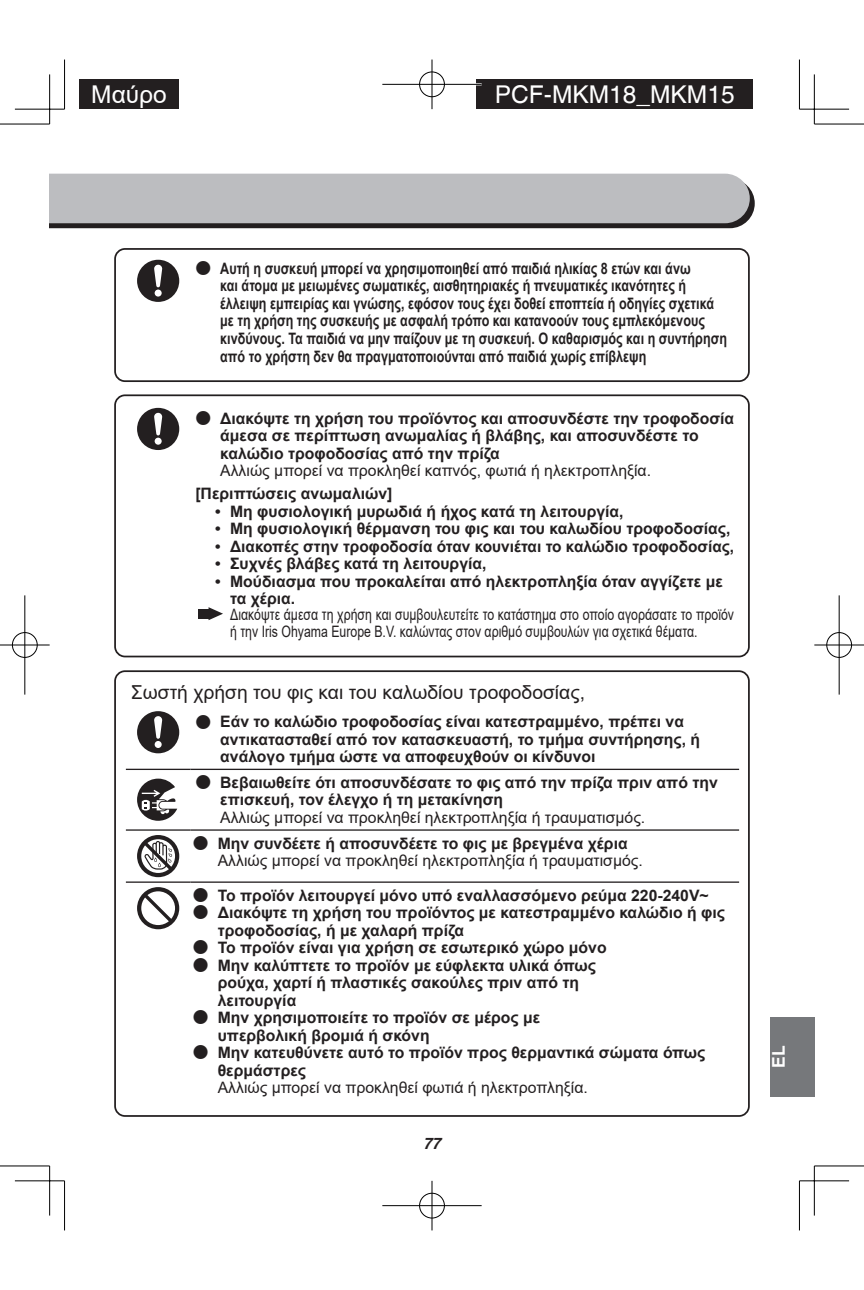
<style>
.page{position:relative;width:864px;height:1290px;background:#fff}
.page>*{position:absolute;margin:0;border:0;box-sizing:border-box;transform-origin:0 0}
.t1{font:24.5px "Helvetica LT";color:#fff}
.t2{font:24.5px "Arial";color:#fff}
.t3{font:19.25px "Arial";color:#231f20}
.t4{font:700 17.5px "Arial";color:#fff}
.t5{font:700 15.75px/17.5px "Arial";color:#231f20}
.t6{font:700 15.75px/17.5px "Arial";color:#231f20;scale:.8 1}
.t7{font:15.75px/17.5px "Arial";color:#231f20}
.t8{font:15.75px/17.5px "Arial";color:#231f20;scale:.78 1}
.t9{font:italic 700 15.75px "Helvetica";color:#231f20}
.s1{font-family:"Shin Go Pro"}
.s2{font-family:"Shin Go Pro";font-weight:700}
.s3{font-weight:700}
</style>
<div class="page">
<div style="left:79px;top:79px;width:100px;height:30px;background:#231f20"></div>
<div style="left:476px;top:79px;width:276px;height:30px;background:#231f20"></div>
<svg style="left:50px;top:174px;width:704px;height:54px;background:#aeafb1"></svg>
<hr style="left:126px;top:881px;width:64px;height:2px;background:#231f20">
<hr style="left:190px;top:881px;width:548px;height:2px;background:#231f20">
<hr style="left:126px;top:769px;width:64px;height:1px;background:#231f20">
<hr style="left:190px;top:769px;width:548px;height:1px;background:#231f20">
<hr style="left:126px;top:829px;width:64px;height:2px;background:#231f20">
<hr style="left:190px;top:829px;width:548px;height:2px;background:#231f20">
<svg style="left:137px;top:711px;width:42px;height:42px"></svg>
<svg style="left:137px;top:778px;width:41px;height:43px"></svg>
<svg style="left:137px;top:835px;width:42px;height:42px"></svg>
<svg style="left:137px;top:887px;width:42px;height:42px"></svg>
<div style="left:114px;top:670px;width:635px;height:447px;border:2px solid #231f20;border-radius:10px"></div>
<svg style="left:137px;top:260px;width:42px;height:42px"></svg>
<div style="left:114px;top:248px;width:635px;height:134px;border:2px solid #231f20;border-radius:10px"></div>
<svg style="left:137px;top:408px;width:42px;height:42px"></svg>
<div style="left:197px;top:609px;width:11px;height:9px;background:#231f20"></div>
<svg style="left:208px;top:607px;width:15px;height:13px"></svg>
<div style="left:114px;top:394px;width:635px;height:263px;border:2px solid #231f20;border-radius:10px"></div>
<div style="left:769px;top:1017px;width:45px;height:79px;background:#76787b"></div>
<hr style="left:0;top:124px;width:50px;height:1px;background:#000">
<hr style="left:814px;top:124px;width:49px;height:1px;background:#000">
<hr style="left:0;top:1165px;width:50px;height:1px;background:#000">
<hr style="left:814px;top:1165px;width:49px;height:1px;background:#000">
<hr style="left:64px;top:60px;width:1px;height:49px;background:#000">
<hr style="left:64px;top:1181px;width:1px;height:49px;background:#000">
<hr style="left:798px;top:60px;width:1px;height:49px;background:#000">
<hr style="left:798px;top:1181px;width:1px;height:49px;background:#000">
<hr style="left:15px;top:109px;width:49px;height:1px;background:#000">
<hr style="left:799px;top:109px;width:49px;height:1px;background:#000">
<hr style="left:15px;top:1180px;width:49px;height:1px;background:#000">
<hr style="left:799px;top:1180px;width:49px;height:1px;background:#000">
<hr style="left:49px;top:74px;width:1px;height:50px;background:#000">
<hr style="left:49px;top:1166px;width:1px;height:49px;background:#000">
<hr style="left:813px;top:74px;width:1px;height:50px;background:#000">
<hr style="left:813px;top:1166px;width:1px;height:49px;background:#000">
<div style="left:418px;top:71px;width:27px;height:27px;border:2px solid #fff;border-radius:50%"></div>
<hr style="left:382px;top:83px;width:99px;height:2px;background:#fff">
<hr style="left:430px;top:60px;width:3px;height:49px;background:#fff">
<div style="left:419px;top:72px;width:25px;height:25px;border:1px solid #000;border-radius:50%"></div>
<hr style="left:382px;top:84px;width:99px;height:1px;background:#000">
<hr style="left:431px;top:60px;width:1px;height:49px;background:#000">
<div style="left:418px;top:1192px;width:27px;height:27px;border:2px solid #fff;border-radius:50%"></div>
<hr style="left:382px;top:1204px;width:99px;height:3px;background:#fff">
<hr style="left:430px;top:1181px;width:3px;height:49px;background:#fff">
<div style="left:419px;top:1193px;width:25px;height:25px;border:1px solid #000;border-radius:50%"></div>
<hr style="left:382px;top:1205px;width:99px;height:1px;background:#000">
<hr style="left:431px;top:1181px;width:1px;height:49px;background:#000">
<div style="left:11px;top:631px;width:27px;height:27px;border:2px solid #fff;border-radius:50%"></div>
<hr style="left:0;top:644px;width:50px;height:2px;background:#fff">
<hr style="left:24px;top:595px;width:2px;height:99px;background:#fff">
<div style="left:12px;top:632px;width:25px;height:26px;border:1px solid #000;border-radius:50%"></div>
<hr style="left:0;top:645px;width:50px;height:1px;background:#000">
<hr style="left:25px;top:595px;width:1px;height:99px;background:#000">
<div style="left:825px;top:631px;width:27px;height:27px;border:2px solid #fff;border-radius:50%"></div>
<hr style="left:814px;top:644px;width:49px;height:2px;background:#fff">
<hr style="left:837px;top:595px;width:2px;height:99px;background:#fff">
<div style="left:826px;top:632px;width:25px;height:26px;border:1px solid #000;border-radius:50%"></div>
<hr style="left:814px;top:645px;width:49px;height:1px;background:#000">
<hr style="left:838px;top:595px;width:1px;height:99px;background:#000">
<h1 class="t2" style="left:91px;top:78px;width:77px">Μαύρο</h1>
<h1 class="t1" style="left:494px;top:80px;width:241px">PCF-MKM18_MKM15</h1>
<p class="t6" style="left:220px;top:260px;width:634px;text-indent:-25px"><span class="s1">●</span> Αυτή η συσκευή μπορεί να χρησιμοποιηθεί από παιδιά ηλικίας 8 ετών και άνω<br>και άτομα με μειωμένες σωματικές, αισθητηριακές ή πνευματικές ικανότητες ή έλλειψη εμπειρίας και γνώσης, εφόσον τους έχει δοθεί εποπτεία ή οδηγίες σχετικά με τη χρήση της συσκευής με ασφαλή τρόπο και κατανοούν τους εμπλεκόμενους κινδύνους. Τα παιδιά να μην παίζουν με τη συσκευή. Ο καθαρισμός και η συντήρηση από το χρήστη δεν θα πραγματοποιούνται από παιδιά χωρίς επίβλεψη</p>
<p class="t5" style="left:220px;top:410px;width:515px;text-indent:-25px"><span class="s1">●</span> Διακόψτε τη χρήση του προϊόντος και αποσυνδέστε την τροφοδοσία άμεσα σε περίπτωση ανωμαλίας ή βλάβης, και αποσυνδέστε το καλώδιο τροφοδοσίας από την πρίζα</p>
<p class="t7" style="left:220px;top:462px;width:432px">Αλλιώς μπορεί να προκληθεί καπνός, φωτιά ή ηλεκτροπληξία.</p>
<p class="t5" style="left:195px;top:485px;width:198px">[Περιπτώσεις ανωμαλιών]</p>
<p class="t5" style="left:215px;top:502px;width:410px">• Μη φυσιολογική μυρωδιά ή ήχος κατά τη λειτουργία,</p>
<p class="t5" style="left:215px;top:520px;width:516px">• Μη φυσιολογική θέρμανση του φις και του καλωδίου τροφοδοσίας,</p>
<p class="t5" style="left:215px;top:537px;width:520px">• Διακοπές στην τροφοδοσία όταν κουνιέται το καλώδιο τροφοδοσίας,</p>
<p class="t5" style="left:215px;top:555px;width:273px">• Συχνές βλάβες κατά τη λειτουργία,</p>
<p class="t5" style="left:230px;top:572px;width:494px;text-indent:-15px">• Μούδιασμα που προκαλείται από ηλεκτροπληξία όταν αγγίζετε με τα χέρια.</p>
<p class="t8" style="left:230px;top:605px;width:647px">Διακόψτε άμεσα τη χρήση και συμβουλευτείτε το κατάστημα στο οποίο αγοράσατε το προϊόν ή την Iris Ohyama Europe B.V. καλώντας στον αριθμό συμβουλών για σχετικά θέματα.</p>
<p class="t3" style="left:131px;top:678px;width:455px">Σωστή χρήση του φις και του καλωδίου τροφοδοσίας,</p>
<p class="t5" style="left:220px;top:713px;width:481px;text-indent:-25px"><span class="s1">●</span> Εάν το καλώδιο τροφοδοσίας είναι κατεστραμμένο, πρέπει να αντικατασταθεί από τον κατασκευαστή, το τμήμα συντήρησης, ή ανάλογο τμήμα ώστε να αποφευχθούν οι κίνδυνοι</p>
<p class="t5" style="left:220px;top:774px;width:499px;text-indent:-25px"><span class="s1">●</span> Βεβαιωθείτε ότι αποσυνδέσατε το φις από την πρίζα πριν από την επισκευή, τον έλεγχο ή τη μετακίνηση</p>
<p class="t7" style="left:220px;top:808px;width:426px">Αλλιώς μπορεί να προκληθεί ηλεκτροπληξία ή τραυματισμός.</p>
<p class="t7" style="left:218px;top:834px;width:426px;text-indent:-25px"><span class="s2">●</span> <span class="s3">Μην συνδέετε ή αποσυνδέετε το φις με βρεγμένα χέρια<br></span>Αλλιώς μπορεί να προκληθεί ηλεκτροπληξία ή τραυματισμός.</p>
<p class="t5" style="left:193px;top:886px;width:517px"><span class="s1">●</span> Το προϊόν λειτουργεί μόνο υπό εναλλασσόμενο ρεύμα 220-240V~</p>
<p class="t5" style="left:218px;top:904px;width:508px;text-indent:-25px"><span class="s1">●</span> Διακόψτε τη χρήση του προϊόντος με κατεστραμμένο καλώδιο ή φις τροφοδοσίας, ή με χαλαρή πρίζα</p>
<p class="t5" style="left:193px;top:939px;width:415px"><span class="s1">●</span> Το προϊόν είναι για χρήση σε εσωτερικό χώρο μόνο</p>
<p class="t5" style="left:218px;top:956px;width:379px;text-indent:-25px"><span class="s1">●</span> Μην καλύπτετε το προϊόν με εύφλεκτα υλικά όπως ρούχα, χαρτί ή πλαστικές σακούλες πριν από τη λειτουργία</p>
<p class="t5" style="left:218px;top:1009px;width:324px;text-indent:-25px"><span class="s1">●</span> Μην χρησιμοποιείτε το προϊόν σε μέρος με υπερβολική βρομιά ή σκόνη</p>
<p class="t5" style="left:218px;top:1044px;width:489px;text-indent:-25px"><span class="s1">●</span> Μην κατευθύνετε αυτό το προϊόν προς θερμαντικά σώματα όπως θερμάστρες</p>
<p class="t7" style="left:218px;top:1079px;width:371px">Αλλιώς μπορεί να προκληθεί φωτιά ή ηλεκτροπληξία.</p>
<p class="t9" style="left:423px;top:1133px;width:19px">77</p>
<p class="t4" style="left:765px;top:1068px;width:24px;rotate:-90deg">EL</p>
</div>
